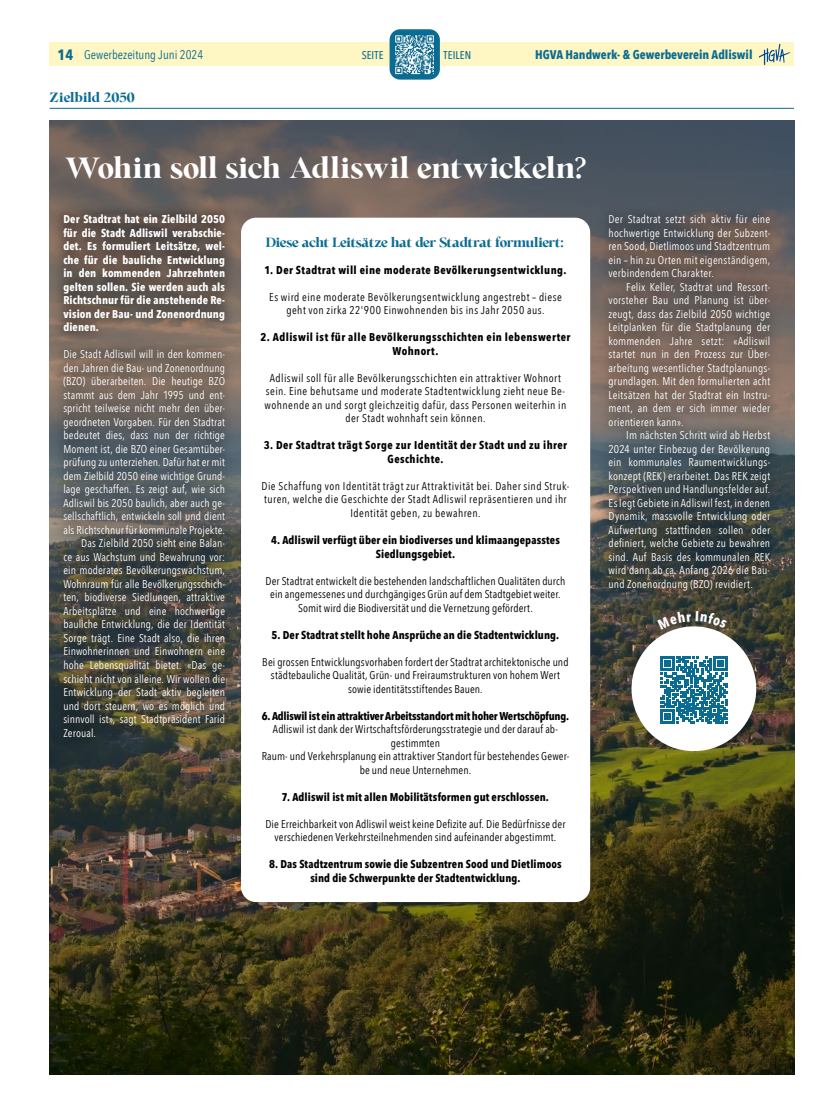
<style>
.page{position:relative;width:833px;height:1117px;background:#fff}
.page>*{position:absolute;margin:0;border:0;box-sizing:border-box;transform-origin:0 0}
.t1{font:700 32.5px "Cita Pro";letter-spacing:-.02em;color:#fff}
.t2{font:700 15px "Cita Pro";letter-spacing:-.035em;color:#0a6c93}
.t3{font:700 15px "Cita Pro";letter-spacing:-.005em;color:#0a6c93}
.t4{font:700 12.5px "Avenir Next Condensed";color:#0a6c93}
.t5{font:12.5px "Avenir Next Condensed";color:#0a6c93}
.t6{font:11.25px/13.5px "Avenir Next Condensed";letter-spacing:.01em;color:#fff;text-align:justify}
.t7{font:11.25px/13.5px "Avenir Next Condensed";letter-spacing:.02em;color:#000;text-align:center}
.t8{font:11.25px/13.5px "Avenir Next Condensed";letter-spacing:.04em;color:#000;text-align:center}
.t9{font:700 11.25px/13.5px "Avenir Next Condensed";letter-spacing:.01em;color:#000;text-align:center}
.t10{font:700 11.25px/13.5px "Avenir Next Condensed";letter-spacing:.01em;color:#fff;text-align:justify}
.t11{font:700 11.25px/13.5px "Avenir Next Condensed";letter-spacing:.04em;color:#000;text-align:center}
.t12{font:700 11.25px "Avenir Next Condensed";letter-spacing:-.02em;color:#000}
.t13{font:500 11.25px "Avenir Next Condensed";letter-spacing:.005em;color:#0a6c93}
.s1{font-weight:700;font-size:15px}
</style>
<div class="page">
<div style="left:50px;top:43px;width:744px;height:23px;background:#fef7c3"></div>
<svg style="left:758px;top:44px;width:32px;height:21px"></svg>
<div style="left:389px;top:29px;width:51px;height:51px;background:#0a6c93;border-radius:11px"></div>
<hr style="left:50px;top:108px;width:744px;height:1px;background:#0a6c93">
<img style="left:50px;top:121px;width:744px;height:953px">
<svg style="left:53px;top:203px;width:183px;height:544px;background:#56534c"></svg>
<div style="left:241px;top:218px;width:349px;height:683px;background:#fff;border-radius:15px"></div>
<svg style="left:597px;top:204px;width:184px;height:397px;background:#585451"></svg>
<img style="left:395px;top:35px;width:40px;height:40px">
<svg style="left:623px;top:611px;width:141px;height:148px"></svg>
<p class="t5" style="left:58px;top:44px;width:147px"><span class="s1">14</span> Gewerbezeitung Juni 2024</p>
<p class="t13" style="left:362px;top:48px;width:23px">SEITE</p>
<p class="t13" style="left:443px;top:48px;width:29px">TEILEN</p>
<p class="t4" style="left:535px;top:47px;width:219px">HGVA Handwerk- &amp; Gewerbeverein Adliswil</p>
<h2 class="t3" style="left:50px;top:87px;width:87px">Zielbild 2050</h2>
<h1 class="t1" style="left:64px;top:146px;width:524px">Wohin soll sich Adliswil entwickeln?</h1>
<p class="t10" style="left:63px;top:212px;width:163px">Der Stadtrat hat ein Zielbild 2050 für die Stadt Adliswil verabschie&shy;det. Es formuliert Leitsätze, wel&shy;che für die bauliche Entwicklung in den kommenden Jahrzehnten gelten sollen. Sie werden auch als Richtschnur für die anstehende Re&shy;vision der Bau- und Zonenordnung dienen.</p>
<p class="t6" style="left:63px;top:347px;width:163px">Die Stadt Adliswil will in den kommen-</p>
<p class="t6" style="left:63px;top:360px;width:163px">den Jahren die Bau- und Zonenordnung</p>
<p class="t6" style="left:63px;top:374px;width:163px">(BZO) überarbeiten. Die heutige BZO</p>
<p class="t6" style="left:63px;top:387px;width:163px">stammt aus dem Jahr 1995 und ent-</p>
<p class="t6" style="left:63px;top:401px;width:163px">spricht teilweise nicht mehr den über-</p>
<p class="t6" style="left:63px;top:414px;width:163px">geordneten Vorgaben. Für den Stadtrat</p>
<p class="t6" style="left:63px;top:428px;width:163px">bedeutet dies, dass nun der richtige</p>
<p class="t6" style="left:63px;top:441px;width:163px">Moment ist, die BZO einer Gesamtüber-</p>
<p class="t6" style="left:63px;top:455px;width:163px">prüfung zu unterziehen. Dafür hat er mit</p>
<p class="t6" style="left:63px;top:468px;width:163px">dem Zielbild 2050 eine wichtige Grund-</p>
<p class="t6" style="left:63px;top:482px;width:163px">lage geschaffen. Es zeigt auf, wie sich</p>
<p class="t6" style="left:63px;top:495px;width:163px">Adliswil bis 2050 baulich, aber auch ge-</p>
<p class="t6" style="left:63px;top:509px;width:163px">sellschaftlich, entwickeln soll und dient</p>
<p class="t6" style="left:63px;top:522px;width:163px">als Richtschnur für kommunale Projekte.</p>
<p class="t6" style="left:81px;top:536px;width:145px">Das Zielbild 2050 sieht eine Balan-</p>
<p class="t6" style="left:63px;top:549px;width:163px">ce aus Wachstum und Bewahrung vor:</p>
<p class="t6" style="left:63px;top:563px;width:163px">ein moderates Bevölkerungswachstum,</p>
<p class="t6" style="left:63px;top:576px;width:163px">Wohnraum für alle Bevölkerungsschich-</p>
<p class="t6" style="left:63px;top:590px;width:163px">ten, biodiverse Siedlungen, attraktive</p>
<p class="t6" style="left:63px;top:603px;width:163px">Arbeitsplätze und eine hochwertige</p>
<p class="t6" style="left:63px;top:617px;width:163px">bauliche Entwicklung, die der Identität</p>
<p class="t6" style="left:63px;top:630px;width:163px">Sorge trägt. Eine Stadt also, die ihren</p>
<p class="t6" style="left:63px;top:644px;width:163px">Einwohnerinnen und Einwohnern eine</p>
<p class="t6" style="left:63px;top:657px;width:163px">hohe Lebensqualität bietet. «Das ge-</p>
<p class="t6" style="left:63px;top:671px;width:163px">schieht nicht von alleine. Wir wollen die</p>
<p class="t6" style="left:63px;top:684px;width:163px">Entwicklung der Stadt aktiv begleiten</p>
<p class="t6" style="left:63px;top:698px;width:163px">und dort steuern, wo es möglich und</p>
<p class="t6" style="left:63px;top:711px;width:163px">sinnvoll ist», sagt Stadtpräsident Farid</p>
<p class="t6" style="left:63px;top:725px;width:34px">Zeroual.</p>
<h2 class="t2" style="left:266px;top:232px;width:299px">Diese acht Leitsätze hat der Stadtrat formuliert:</h2>
<p class="t11" style="left:264px;top:263px;width:304px">1. Der Stadtrat will eine moderate Bevölkerungsentwicklung.</p>
<p class="t8" style="left:269px;top:289px;width:294px">Es wird eine moderate Bevölkerungsentwicklung angestrebt – diese geht von zirka 22'900 Einwohnenden bis ins Jahr 2050 aus.</p>
<p class="t11" style="left:261px;top:330px;width:311px">2. Adliswil ist für alle Bevölkerungsschichten ein lebenswerter<br>Wohnort.</p>
<p class="t8" style="left:265px;top:370px;width:303px">Adliswil soll für alle Bevölkerungsschichten ein attraktiver Wohnort sein. Eine behutsame und moderate Stadtentwicklung zieht neue Be&shy;wohnende an und sorgt gleichzeitig dafür, dass Personen weiterhin in der Stadt wohnhaft sein können.</p>
<p class="t11" style="left:264px;top:438px;width:305px">3. Der Stadtrat trägt Sorge zur Identität der Stadt und zu ihrer<br>Geschichte.</p>
<p class="t8" style="left:261px;top:478px;width:309px">Die Schaffung von Identität trägt zur Attraktivität bei. Daher sind Struk&shy;turen, welche die Geschichte der Stadt Adliswil repräsentieren und ihr<br>Identität geben, zu bewahren.</p>
<p class="t9" style="left:271px;top:533px;width:290px">4. Adliswil verfügt über ein biodiverses und klimaangepasstes<br>Siedlungsgebiet.</p>
<p class="t7" style="left:265px;top:573px;width:301px">Der Stadtrat entwickelt die bestehenden landschaftlichen Qualitäten durch ein angemessenes und durchgängiges Grün auf dem Stadtgebiet weiter.<br>Somit wird die Biodiversität und die Vernetzung gefördert.</p>
<p class="t9" style="left:272px;top:627px;width:289px">5. Der Stadtrat stellt hohe Ansprüche an die Stadtentwicklung.</p>
<p class="t7" style="left:262px;top:654px;width:308px">Bei grossen Entwicklungsvorhaben fordert der Stadtrat architektonische und städtebauliche Qualität, Grün- und Freiraumstrukturen von hohem Wert sowie identitätsstiftendes Bauen.</p>
<p class="t12" style="left:262px;top:708px;width:309px">6. Adliswil ist ein attraktiver Arbeitsstandort mit hoher Wertschöpfung.</p>
<p class="t7" style="left:262px;top:721px;width:309px">Adliswil ist dank der Wirtschaftsförderungsstrategie und der darauf ab&shy;gestimmten<br>Raum- und Verkehrsplanung ein attraktiver Standort für bestehendes Gewer&shy;be und neue Unternehmen.</p>
<p class="t9" style="left:282px;top:789px;width:268px">7. Adliswil ist mit allen Mobilitätsformen gut erschlossen.</p>
<p class="t7" style="left:265px;top:816px;width:301px">Die Erreichbarkeit von Adliswil weist keine Defizite auf. Die Bedürfnisse der verschiedenen Verkehrsteilnehmenden sind aufeinander abgestimmt.</p>
<p class="t9" style="left:269px;top:857px;width:294px">8. Das Stadtzentrum sowie die Subzentren Sood und Dietlimoos sind die Schwerpunkte der Stadtentwicklung.</p>
<p class="t6" style="left:608px;top:212px;width:163px">Der Stadtrat setzt sich aktiv für eine hochwertige Entwicklung der Subzent&shy;ren Sood, Dietlimoos und Stadtzentrum ein – hin zu Orten mit eigenständigem, verbindendem Charakter.</p>
<p class="t6" style="left:608px;top:279px;width:163px;text-indent:18px">Felix Keller, Stadtrat und Ressort&shy;vorsteher Bau und Planung ist über&shy;zeugt, dass das Zielbild 2050 wichtige Leitplanken für die Stadtplanung der kommenden Jahre setzt: «Adliswil startet nun in den Prozess zur Über&shy;arbeitung wesentlicher Stadtplanungs&shy;grundlagen. Mit den formulierten acht Leitsätzen hat der Stadtrat ein Instru&shy;ment, an dem er sich immer wieder orientieren kann».</p>
<p class="t6" style="left:608px;top:428px;width:163px;text-indent:18px">Im nächsten Schritt wird ab Herbst 2024 unter Einbezug der Bevölkerung ein kommunales Raumentwicklungs&shy;konzept (REK) erarbeitet. Das REK zeigt Perspektiven und Handlungsfelder auf.<br>Es legt Gebiete in Adliswil fest, in denen Dynamik, massvolle Entwicklung oder Aufwertung stattfinden sollen oder definiert, welche Gebiete zu bewahren sind. Auf Basis des kommunalen REK wird dann ab ca. Anfang 2026 die Bau&shy;und Zonenordnung (BZO) revidiert.</p>
</div>
